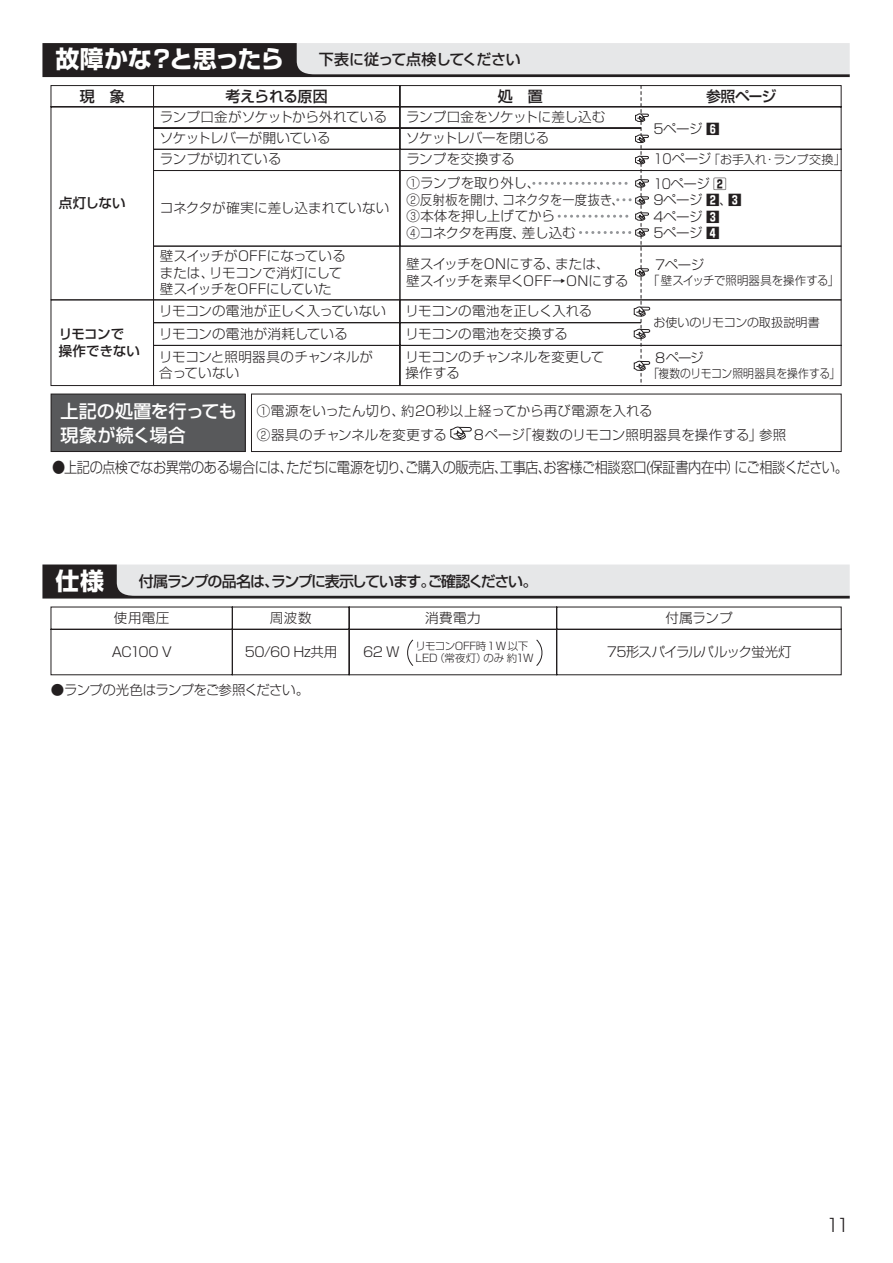
<style>
.page{position:relative;width:893px;height:1263px;background:#fff}
.page>*{position:absolute;margin:0;border:0;box-sizing:border-box;transform-origin:0 0}
.t1{font:24px "Shin Go Pro Bold 90 msp RKSJ H";letter-spacing:-.02em;color:#fff}
.t2{font:18px/24px "Shin Go Pro Medium 90 msp RKSJ H";color:#fff}
.t3{font:18px "Shin Go Pro Light 90 msp RKSJ H";color:#231f20}
.t4{font:15px "Shin Go Pro Light 90 msp RKSJ H";letter-spacing:-.035em;color:#231f20;scale:.88 1}
.t5{font:15px "Shin Go Pro Medium 90 msp RKSJ H";letter-spacing:-.095em;color:#231f20}
.t6{font:15px "Shin Go Pro Medium 90 msp RKSJ H";letter-spacing:-.03em;color:#231f20}
.t7{font:15px "Shin Go Pro Medium 90 msp RKSJ H";letter-spacing:-.06em;color:#231f20}
.t8{font:13.5px/16.5px "Shin Go Pro Light 90 msp RKSJ H";letter-spacing:-.005em;color:#231f20}
.t9{font:13.5px/24px "Shin Go Pro Light 90 msp RKSJ H";letter-spacing:.015em;color:#231f20}
.t10{font:13.5px "Shin Go Pro Light 90 msp RKSJ H";letter-spacing:-.04em;color:#231f20}
.t11{font:13.5px/16.5px "Shin Go Pro Light 90 msp RKSJ H";letter-spacing:-.035em;color:#231f20;scale:.9 1}
.t12{font:13.5px "Shin Go Pro Light 90 msp RKSJ H";letter-spacing:-.045em;color:#231f20}
.t13{font:13.5px/16.5px "Shin Go Pro Medium 90 msp RKSJ H";letter-spacing:-.005em;color:#231f20}
.t14{font:13.5px "Shin Go Pro Light 90 msp RKSJ H";letter-spacing:-.065em;color:#231f20}
.t15{font:12px "Shin Go Pro Light 90 msp RKSJ H";color:#231f20}
.t16{font:10.5px "Shin Go Pro Light 90 msp RKSJ H";letter-spacing:-.03em;color:#231f20}
.s1{font-family:"Shin Go Pro Bold 90 msp RKSJ H"}
.s2{font-size:13.5px}
</style>
<div class="page">
<div style="left:251px;top:394px;width:590px;height:58px;border:1px solid #231f20"></div>
<div style="left:51px;top:394px;width:194px;height:58px;background:#58595b"></div>
<div style="left:51px;top:394px;width:195px;height:58px;border:1px solid #231f20"></div>
<svg style="left:42px;top:43px;width:808px;height:34px;background:#9e9d9e"></svg>
<svg style="left:450px;top:426px;width:22px;height:14px"></svg>
<svg style="left:50px;top:85px;width:792px;height:214px"></svg>
<svg style="left:50px;top:299px;width:103px;height:87px"></svg>
<svg style="left:153px;top:86px;width:689px;height:300px"></svg>
<svg style="left:42px;top:565px;width:808px;height:34px;background:#c5c6c7"></svg>
<svg style="left:50px;top:606px;width:792px;height:70px"></svg>
<h1 class="t1" style="left:56px;top:50px;width:230px">故障かな？と思ったら</h1>
<p class="t6" style="left:319px;top:54px;width:204px">下表に従って点検してください</p>
<p class="t7" style="left:80px;top:91px;width:46px">現　象</p>
<p class="t6" style="left:225px;top:91px;width:104px">考えられる原因</p>
<p class="t7" style="left:498px;top:91px;width:46px">処　置</p>
<p class="t7" style="left:706px;top:91px;width:72px">参照ページ</p>
<p class="t13" style="left:59px;top:196px;width:68px">点灯しない</p>
<p class="t13" style="left:59px;top:328px;width:83px">リモコンで操作できない</p>
<p class="t8" style="left:160px;top:111px;width:229px">ランプ口金がソケットから外れている</p>
<p class="t9" style="left:160px;top:149px;width:123px">ランプが切れている</p>
<p class="t9" style="left:406px;top:149px;width:110px">ランプを交換する</p>
<p class="t8" style="left:406px;top:111px;width:200px">ランプ口金をソケットに差し込む</p>
<p class="t10" style="left:160px;top:133px;width:172px">ソケットレバーが開いている</p>
<p class="t10" style="left:406px;top:133px;width:145px">ソケットレバーを閉じる</p>
<p class="t8" style="left:653px;top:122px;width:68px">5ページ <span class="s1">6</span></p>
<p class="t15" style="left:653px;top:155px;width:194px"><span class="s2">10ページ</span>「お手入れ・ランプ交換」</p>
<p class="t8" style="left:160px;top:201px;width:231px">コネクタが確実に差し込まれていない</p>
<p class="t8" style="left:160px;top:250px;width:188px">壁スイッチがOFFになっているまたは、リモコンで消灯にして壁スイッチをOFFにしていた</p>
<p class="t8" style="left:159px;top:304px;width:228px">リモコンの電池が正しく入っていない</p>
<p class="t8" style="left:159px;top:327px;width:190px">リモコンの電池が消耗している</p>
<p class="t8" style="left:159px;top:350px;width:215px">リモコンと照明器具のチャンネルが合っていない</p>
<p class="t8" style="left:406px;top:177px;width:219px">①ランプを取り外し、<br>②反射板を開け、コネクタを一度抜き、<br>③本体を押し上げてから<br>④コネクタを再度、差し込む</p>
<p class="t11" style="left:653px;top:177px;width:100px">10ページ <span class="s1">2<br></span>9ページ <span class="s1">2</span>、<span class="s1">3<br></span>4ページ <span class="s1">3<br></span>5ページ <span class="s1">4</span></p>
<p class="t8" style="left:406px;top:258px;width:224px">壁スイッチをONにする、または、<br>壁スイッチを素早くOFF→ONにする</p>
<p class="t8" style="left:405px;top:301px;width:188px;line-height:22.8px">リモコンの電池を正しく入れるリモコンの電池を交換する</p>
<p class="t8" style="left:405px;top:350px;width:200px">リモコンのチャンネルを変更して操作する</p>
<p class="t8" style="left:653px;top:259px;width:52px">７ページ</p>
<p class="t15" style="left:647px;top:276px;width:193px">「壁スイッチで照明器具を操作する」</p>
<p class="t15" style="left:653px;top:318px;width:168px">お使いのリモコンの取扱説明書</p>
<p class="t8" style="left:653px;top:351px;width:52px">８ページ</p>
<p class="t15" style="left:647px;top:369px;width:194px">「複数のリモコン照明器具を操作する」</p>
<h2 class="t2" style="left:61px;top:402px;width:178px">上記の処置を行っても現象が続く場合</h2>
<p class="t9" style="left:257px;top:400px;width:531px">①電源をいったん切り、約20秒以上経ってから再び電源を入れる<br>②器具のチャンネルを変更する　　8ページ｢複数のリモコン照明器具を操作する」参照</p>
<p class="t4" style="left:52px;top:462px;width:898px">●上記の点検でなお異常のある場合には、ただちに電源を切り、ご購入の販売店、工事店、お客様ご相談窓口(保証書内在中）にご相談ください｡</p>
<h1 class="t1" style="left:56px;top:572px;width:50px">仕様</h1>
<p class="t5" style="left:139px;top:576px;width:392px">付属ランプの品名は、ランプに表示しています。ご確認ください｡</p>
<p class="t8" style="left:114px;top:611px;width:57px">使用電圧</p>
<p class="t8" style="left:270px;top:611px;width:43px">周波数</p>
<p class="t8" style="left:425px;top:611px;width:57px">消費電力</p>
<p class="t8" style="left:665px;top:611px;width:69px">付属ランプ</p>
<p class="t8" style="left:363px;top:646px;width:38px">62 W</p>
<p class="t14" style="left:607px;top:647px;width:186px">75形スパイラルパルック蛍光灯</p>
<p class="t12" style="left:51px;top:685px;width:260px">●ランプの光色はランプをご参照ください。</p>
<p class="t16" style="left:416px;top:642px;width:114px">リモコンOFF時 1 W 以下</p>
<p class="t8" style="left:112px;top:646px;width:62px">AC100 V</p>
<p class="t8" style="left:245px;top:646px;width:94px">50/60 Hz共用</p>
<p class="t16" style="left:416px;top:654px;width:119px">LED（常夜灯）のみ 約1W</p>
<h2 class="t3" style="left:826px;top:1218px;width:25px">11</h2>
</div>
